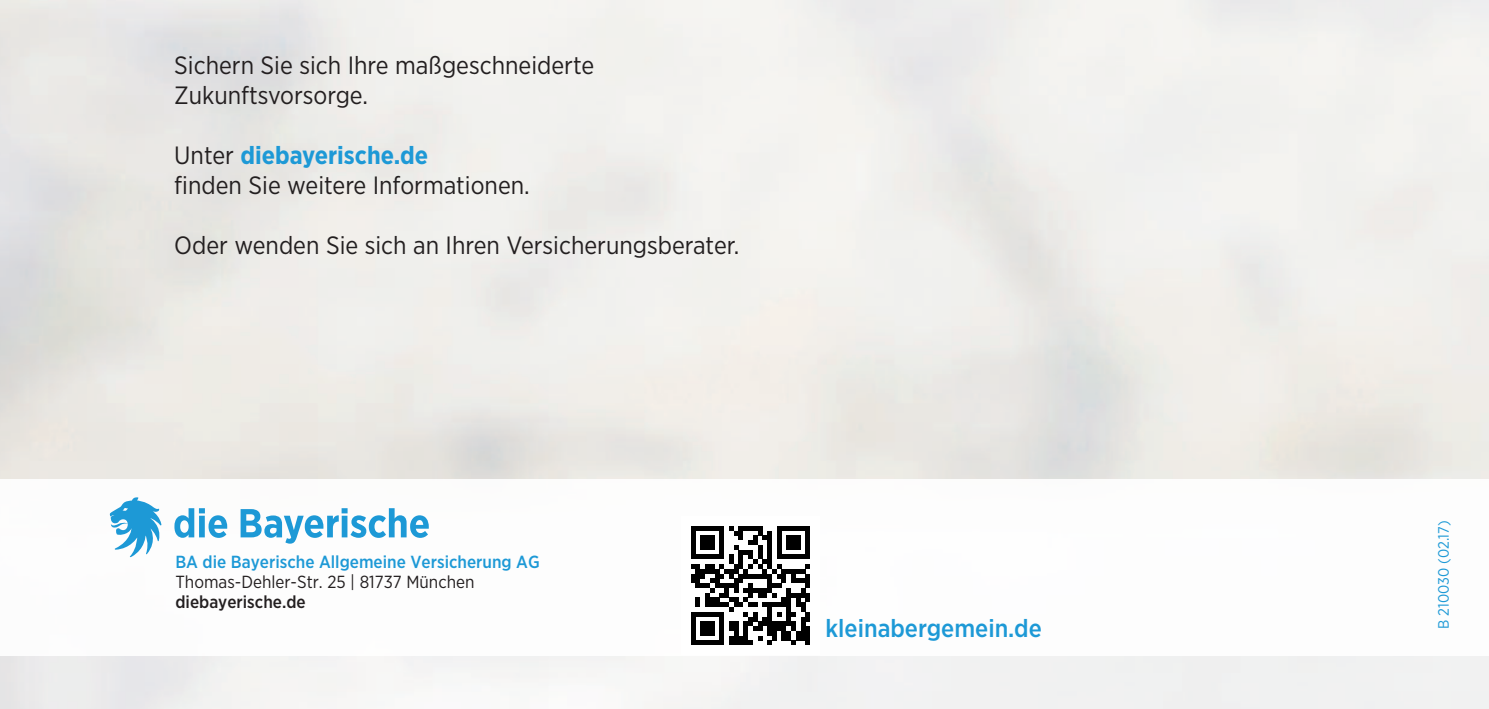
<style>
.page{position:relative;width:1489px;height:709px;background:#fff}
.page>*{position:absolute;margin:0;border:0;box-sizing:border-box;transform-origin:0 0}
.t1{font:25px/30px "Gotham Narrow";color:#231f20}
.t2{font:500 25px "Gotham Narrow";color:#1d99d6}
.t3{font:500 17.5px "Gotham Narrow";color:#1d99d6}
.t4{font:17.5px "Gotham Narrow";color:#231f20}
.t5{font:500 17.5px "Gotham Narrow";color:#231f20}
.t6{font:15px "Gotham Narrow";color:#1d99d6}
.s1{font-weight:700;color:#1d99d6}
</style>
<div class="page">
<svg style="left:174px;top:508px;width:53px;height:30px"></svg>
<svg style="left:240px;top:508px;width:189px;height:35px"></svg>
<svg style="left:109px;top:497px;width:53px;height:60px"></svg>
<svg style="left:691px;top:526px;width:119px;height:119px"></svg>
<p class="t1" style="left:174px;top:52px;width:421px">Sichern Sie sich Ihre maßgeschneiderte<br>Zukunftsvorsorge.</p>
<p class="t1" style="left:174px;top:142px;width:357px">Unter <span class="s1">diebayerische.de<br></span>finden Sie weitere Informationen.</p>
<p class="t1" style="left:174px;top:232px;width:566px">Oder wenden Sie sich an Ihren Versicherungsberater.</p>
<p class="t3" style="left:175px;top:551px;width:366px">BA die Bayerische Allgemeine Versicherung AG</p>
<p class="t4" style="left:175px;top:576px;width:300px">Thomas-Dehler-Str. 25 | 81737 München</p>
<p class="t5" style="left:175px;top:595px;width:132px">diebayerische.de</p>
<p class="t2" style="left:825px;top:619px;width:218px">kleinabergemein.de</p>
<p class="t6" style="left:1438px;top:628px;width:110px;rotate:-90deg">B 210030 (02.17)</p>
</div>
